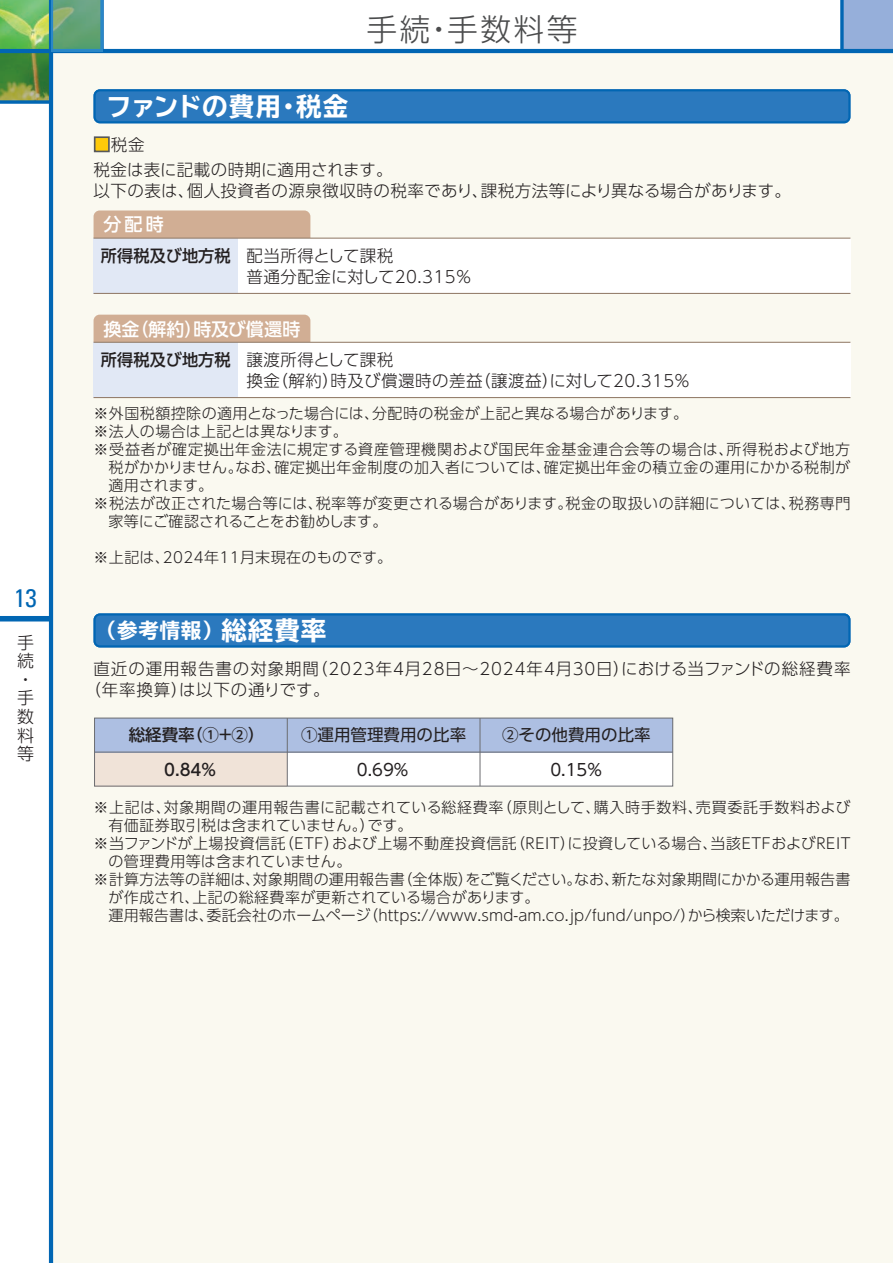
<style>
.page{position:relative;width:893px;height:1263px;background:#fff}
.page>*{position:absolute;margin:0;border:0;box-sizing:border-box;transform-origin:0 0}
.t1{font:300 30.75px "UD Shin Go Pro";letter-spacing:.08em;color:#4b4c4d}
.t2{font:700 expanded 25.5px "TBUD Go Std";color:#fff}
.t3{font:condensed 25.5px "Univers LT Std";color:#0166b3}
.t4{font:700 expanded 20.4px "TBUD Go Std";color:#fff}
.t5{font:500 18px "UD Shin Go Pro";letter-spacing:.01em;color:#fff}
.t6{font:300 16.95px/18.6px "UD Shin Go Pro";color:#231f20}
.t7{font:300 16.5px/21px "UD Shin Go Pro";letter-spacing:.03em;color:#231f20}
.t8{font:300 16.5px/21px "UD Shin Go Pro";letter-spacing:.055em;color:#231f20}
.t9{font:16.5px "UD Shin Go Pro";color:#231f20}
.t10{font:500 16.5px "UD Shin Go Pro";color:#231f20}
.t11{font:300 15px "UD Shin Go Pro";letter-spacing:.02em;color:#231f20}
.t12{font:300 15px "UD Shin Go Pro";letter-spacing:.04em;color:#231f20}
.t13{font:300 15px "UD Shin Go Pro";letter-spacing:.045em;color:#231f20}
.t14{font:300 15px "UD Shin Go Pro";letter-spacing:.05em;color:#231f20}
.t15{font:300 15px "UD Shin Go Pro";letter-spacing:-.01em;color:#231f20}
.s1{color:#feca0a}
.s2{font-weight:500}
.s3{font-size:25.5px}
</style>
<div class="page">
<img style="left:0;top:0;width:49px;height:49px">
<svg style="left:0;top:53px;width:49px;height:47px;background:#59893c"></svg>
<div style="left:51px;top:49px;width:842px;height:1214px;background:#faf9f0"></div>
<div style="left:842px;top:0;width:51px;height:51px;background:#96afda"></div>
<svg style="left:840px;top:0;width:4px;height:49px"></svg>
<div style="left:0;top:616px;width:51px;height:5px;background:#0166b3"></div>
<hr style="left:49px;top:0;width:4px;height:1263px;background:#0166b3">
<hr style="left:0;top:49px;width:893px;height:4px;background:#0166b3">
<svg style="left:0;top:100px;width:49px;height:4px"></svg>
<hr style="left:100px;top:0;width:4px;height:51px;background:#3d8ac5">
<svg style="left:51px;top:0;width:52px;height:52px;background:#5f9f82"></svg>
<svg style="left:94px;top:89px;width:756px;height:34px;background:#2677bc"></svg>
<svg style="left:94px;top:613px;width:756px;height:34px;background:#2777bd"></svg>
<div style="left:94px;top:210px;width:216px;height:34px;background:#d1ae94;border-radius:6px"></div>
<div style="left:94px;top:315px;width:216px;height:34px;background:#d1ae94;border-radius:6px"></div>
<div style="left:94px;top:342px;width:756px;height:56px;background:#fff"></div>
<div style="left:94px;top:342px;width:144px;height:56px;background:#e1e8f5"></div>
<div style="left:94px;top:238px;width:756px;height:55px;background:#fff"></div>
<div style="left:94px;top:238px;width:144px;height:55px;background:#e1e8f5"></div>
<hr style="left:94px;top:293px;width:756px;height:1px;background:#927b68">
<hr style="left:94px;top:238px;width:756px;height:1px;background:#927b68">
<hr style="left:94px;top:397px;width:756px;height:1px;background:#927b68">
<hr style="left:94px;top:342px;width:756px;height:1px;background:#927b68">
<div style="left:94px;top:136px;width:16px;height:16px;border:2px solid #57585a"></div>
<div style="left:95px;top:718px;width:578px;height:68px;background:#fff"></div>
<div style="left:95px;top:718px;width:192px;height:68px;background:#f0e3d8"></div>
<div style="left:95px;top:718px;width:578px;height:34px;background:#adbfe2"></div>
<hr style="left:95px;top:752px;width:578px;height:1px;background:#6c6d70">
<div style="left:94px;top:718px;width:579px;height:68px;border:1px solid #6c6d70"></div>
<hr style="left:287px;top:718px;width:1px;height:68px;background:#6c6d70">
<hr style="left:480px;top:718px;width:1px;height:68px;background:#6c6d70">
<hr style="left:892px;top:0;width:1px;height:51px;background:#2b79be">
<h2 class="t3" style="left:14px;top:582px;width:24px">13</h2>
<p class="t6" style="left:17px;top:632px;width:18px">手続・手数料等</p>
<h1 class="t1" style="left:366px;top:4px;width:213px">手続・手数料等</h1>
<h2 class="t2" style="left:106px;top:92px;width:244px">ファンドの費用・税金</h2>
<p class="t7" style="left:94px;top:133px;width:53px"><span class="s1">■</span>税金</p>
<p class="t7" style="left:94px;top:159px;width:699px">税金は表に記載の時期に適用されます。<br>以下の表は、個人投資者の源泉徴収時の税率であり、課税方法等により異なる場合があります。</p>
<p class="t5" style="left:103px;top:210px;width:62px">分配時</p>
<p class="t7" style="left:247px;top:244px;width:227px;text-indent:-146px"><span class="s2">所得税及び地方税</span> 配当所得として課税<br>普通分配金に対して20.315％</p>
<p class="t5" style="left:103px;top:314px;width:199px">換金（解約）時及び償還時</p>
<p class="t7" style="left:247px;top:348px;width:445px;text-indent:-146px"><span class="s2">所得税及び地方税</span> 譲渡所得として課税<br>換金（解約）時及び償還時の差益（譲渡益）に対して20.315％</p>
<p class="t11" style="left:94px;top:401px;width:596px">※外国税額控除の適用となった場合には、分配時の税金が上記と異なる場合があります。</p>
<p class="t11" style="left:94px;top:419px;width:256px">※法人の場合は上記とは異なります。</p>
<p class="t14" style="left:94px;top:437px;width:758px">※受益者が確定拠出年金法に規定する資産管理機関および国民年金基金連合会等の場合は、所得税および地方</p>
<p class="t11" style="left:109px;top:455px;width:743px">税がかかりません。なお、確定拠出年金制度の加入者については、確定拠出年金の積立金の運用にかかる税制が</p>
<p class="t11" style="left:109px;top:473px;width:106px">適用されます。</p>
<p class="t11" style="left:94px;top:491px;width:758px">※税法が改正された場合等には、税率等が変更される場合があります。税金の取扱いの詳細については、税務専門</p>
<p class="t15" style="left:109px;top:509px;width:280px">家等にご確認されることをお勧めします。</p>
<p class="t11" style="left:94px;top:545px;width:300px">※上記は、2024年11月末現在のものです。</p>
<h3 class="t4" style="left:96px;top:619px;width:232px">（参考情報）<span class="s3">総経費率</span></h3>
<p class="t8" style="left:85px;top:657px;width:767px;text-indent:9px">直近の運用報告書の対象期間（2023年4月28日～2024年4月30日）における当ファンドの総経費率（年率換算）は以下の通りです。</p>
<p class="t10" style="left:129px;top:722px;width:137px">総経費率（①+②）</p>
<p class="t9" style="left:301px;top:722px;width:167px">①運用管理費用の比率</p>
<p class="t9" style="left:502px;top:722px;width:150px">②その他費用の比率</p>
<p class="t10" style="left:164px;top:756px;width:53px">0.84%</p>
<p class="t9" style="left:357px;top:756px;width:53px">0.69%</p>
<p class="t9" style="left:550px;top:756px;width:53px">0.15%</p>
<p class="t13" style="left:94px;top:796px;width:758px">※上記は、対象期間の運用報告書に記載されている総経費率（原則として、購入時手数料、売買委託手数料および</p>
<p class="t11" style="left:109px;top:814px;width:306px">有価証券取引税は含まれていません。）です。</p>
<p class="t12" style="left:94px;top:832px;width:758px">※当ファンドが上場投資信託（ETF）および上場不動産投資信託（REIT）に投資している場合、当該ETFおよびREIT</p>
<p class="t11" style="left:109px;top:850px;width:244px">の管理費用等は含まれていません。</p>
<p class="t11" style="left:94px;top:868px;width:758px">※計算方法等の詳細は、対象期間の運用報告書（全体版）をご覧ください。なお、新たな対象期間にかかる運用報告書</p>
<p class="t11" style="left:109px;top:886px;width:432px">が作成され、上記の総経費率が更新されている場合があります。</p>
<p class="t11" style="left:109px;top:904px;width:742px">運用報告書は、委託会社のホームページ（https://www.smd-am.co.jp/fund/unpo/）から検索いただけます。</p>
</div>
